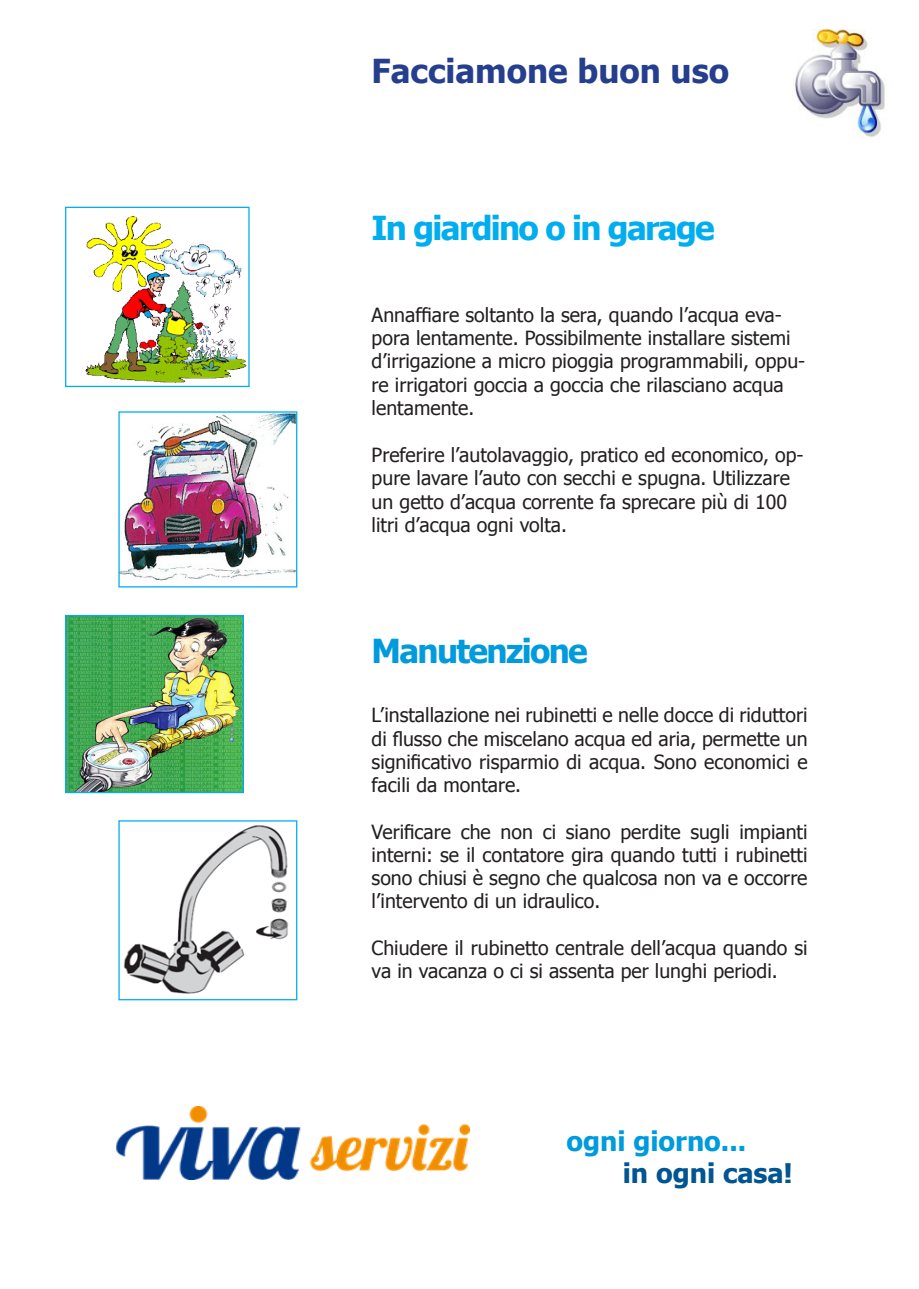
<style>
.page{position:relative;width:919px;height:1289px;background:#fff}
.page>*{position:absolute;margin:0;border:0;box-sizing:border-box;transform-origin:0 0}
.t1{font:700 33px "Tahoma";letter-spacing:-.05em;color:#00aeef}
.t2{font:700 33px "Tahoma";color:#253f8e}
.t3{font:700 33px "Tahoma";letter-spacing:-.05em;color:#009bdd}
.t4{font:700 27px "Tahoma";color:#009bdd}
.t5{font:700 27px "Tahoma";color:#015591}
.t6{font:19.5px/23.2px "Tahoma";color:#231f20}
</style>
<div class="page">
<img style="left:120px;top:413px;width:175px;height:168px">
<div style="left:118px;top:411px;width:179px;height:176px;border:1px solid #00aeef"></div>
<img style="left:67px;top:617px;width:175px;height:174px">
<div style="left:65px;top:615px;width:179px;height:178px;border:1px solid #00aeef"></div>
<img style="left:123px;top:825px;width:166px;height:169px">
<div style="left:118px;top:820px;width:179px;height:180px;border:1px solid #00aeef"></div>
<img style="left:85px;top:216px;width:162px;height:167px">
<div style="left:65px;top:207px;width:184px;height:180px;border:1px solid #00aeef"></div>
<img style="left:795px;top:30px;width:90px;height:107px">
<img style="left:116px;top:1106px;width:353px;height:73px">
<p class="t2" style="left:371px;top:48px;width:359px">Facciamone buon uso</p>
<p class="t1" style="left:371px;top:205px;width:344px">In giardino o in garage</p>
<p class="t6" style="left:371px;top:302px;width:435px">Annaffiare soltanto la sera, quando l’acqua eva&shy;pora lentamente. Possibilmente installare sistemi d’irrigazione a micro pioggia programmabili, oppu&shy;re irrigatori goccia a goccia che rilasciano acqua lentamente.</p>
<p class="t6" style="left:371px;top:442px;width:433px">Preferire l’autolavaggio, pratico ed economico, op&shy;pure lavare l’auto con secchi e spugna. Utilizzare un getto d’acqua corrente fa sprecare più di 100 litri d’acqua ogni volta.</p>
<p class="t3" style="left:371px;top:628px;width:218px">Manutenzione</p>
<p class="t6" style="left:371px;top:702px;width:437px;text-align:justify">L’installazione nei rubinetti e nelle docce di riduttori di flusso che miscelano acqua ed aria, permette un significativo risparmio di acqua. Sono economici e facili da montare.</p>
<p class="t6" style="left:371px;top:819px;width:437px;text-align:justify">Verificare che non ci siano perdite sugli impianti interni: se il contatore gira quando tutti i rubinetti sono chiusi è segno che qualcosa non va e occorre l’intervento di un idraulico.</p>
<p class="t6" style="left:371px;top:935px;width:437px">Chiudere il rubinetto centrale dell’acqua quando si va in vacanza o ci si assenta per lunghi periodi.</p>
<p class="t4" style="left:566px;top:1121px;width:181px">ogni giorno...</p>
<p class="t5" style="left:622px;top:1154px;width:172px">in ogni casa!</p>
</div>
